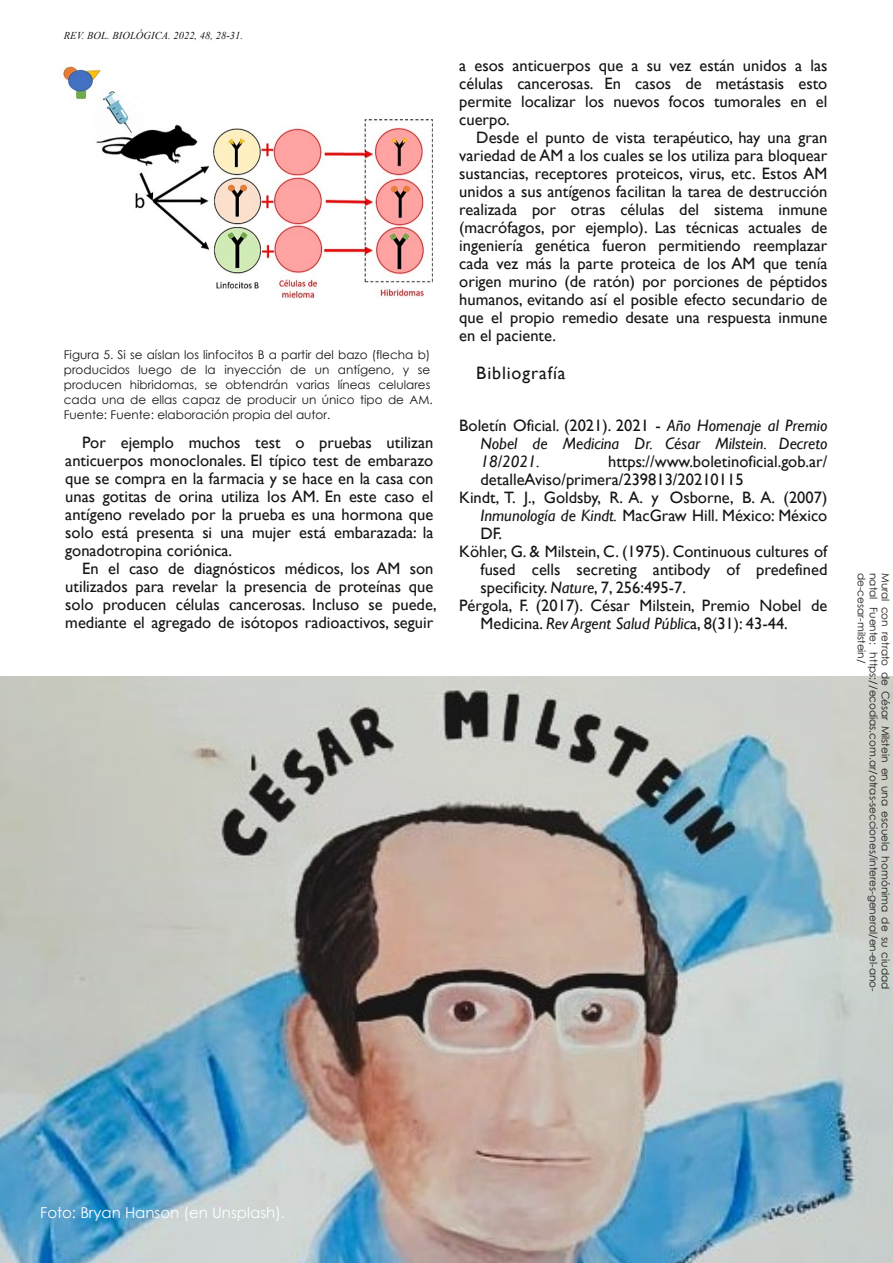
<style>
.page{position:relative;width:893px;height:1263px;background:#fff}
.page>*{position:absolute;margin:0;border:0;box-sizing:border-box;transform-origin:0 0}
.t1{font:18px "Gill Sans";letter-spacing:.05em;color:#171513}
.t2{font:16.5px/18px "Gill Sans";color:#171513;text-align:justify}
.t3{font:italic 16.5px/18px "Gill Sans";color:#171513;text-align:justify}
.t4{font:15px "Century Gothic";color:#fff}
.t5{font:12px/15px "Century Gothic";color:#171513}
.t6{font:10.5px/12px "Century Gothic";color:#171513}
.t7{font:italic 10.5px "Times New Roman";letter-spacing:.005em;color:#171513}
.s1{font-style:normal}
.s2{font-style:italic}
</style>
<div class="page">
<img style="left:0;top:677px;width:893px;height:586px">
<img style="left:63px;top:66px;width:370px;height:233px">
<p class="t7" style="left:64px;top:30px;width:181px">REV. BOL. BIOLÓGICA. 2022, 48, 28-31.</p>
<p class="t5" style="left:64px;top:347px;width:370px">Figura 5. Si se aíslan los linfocitos B a partir del bazo (flecha b) producidos luego de la inyección de un antígeno, y se producen hibridomas, se obtendrán varias líneas celulares cada una de ellas capaz de producir un único tipo de AM.<br>Fuente: Fuente: elaboración propia del autor.</p>
<p class="t2" style="left:65px;top:433px;width:370px;text-indent:17px">Por ejemplo muchos test o pruebas utilizan anticuerpos monoclonales. El típico test de embarazo que se compra en la farmacia y se hace en la casa con unas gotitas de orina utiliza los AM. En este caso el antígeno revelado por la prueba es una hormona que solo está presenta si una mujer está embarazada: la gonadotropina coriónica.</p>
<p class="t2" style="left:65px;top:559px;width:373px;text-align:left;text-indent:17px">En el caso de diagnósticos médicos, los AM son utilizados para revelar la presencia de proteínas que solo producen células cancerosas. Incluso se puede, mediante el agregado de isótopos radioactivos, seguir</p>
<p class="t2" style="left:459px;top:56px;width:370px">a esos anticuerpos que a su vez están unidos a las células cancerosas. En casos de metástasis esto permite localizar los nuevos focos tumorales en el cuerpo.</p>
<p class="t2" style="left:459px;top:128px;width:370px;text-indent:17px">Desde el punto de vista terapéutico, hay una gran variedad de AM a los cuales se los utiliza para bloquear sustancias, receptores proteicos, virus, etc. Estos AM unidos a sus antígenos facilitan la tarea de destrucción realizada por otras células del sistema inmune (macrófagos, por ejemplo). Las técnicas actuales de ingeniería genética fueron permitiendo reemplazar cada vez más la parte proteica de los AM que tenía origen murino (de ratón) por porciones de péptidos humanos, evitando así el posible efecto secundario de que el propio remedio desate una respuesta inmune en el paciente.</p>
<p class="t1" style="left:476px;top:362px;width:91px">Bibliografía</p>
<p class="t3" style="left:480px;top:416px;width:348px;text-indent:-21px"><span class="s1">Boletín Oficial. (2021). 2021 -</span> Año Homenaje al Premio Nobel de Medicina Dr. César Milstein. Decreto 18/2021.</p>
<p class="t2" style="left:608px;top:452px;width:221px">https://www.boletinoficial.gob.ar/</p>
<p class="t2" style="left:480px;top:470px;width:265px">detalleAviso/primera/239813/20210115</p>
<p class="t2" style="left:459px;top:488px;width:370px">Kindt, T. J., Goldsby, R. A. y Osborne, B. A. (2007)</p>
<p class="t2" style="left:480px;top:506px;width:348px"><span class="s2">Inmunología de Kindt.</span> MacGraw Hill. México: México</p>
<p class="t2" style="left:480px;top:524px;width:23px">DF.</p>
<p class="t2" style="left:459px;top:542px;width:370px">Köhler, G. &amp; Milstein, C. (1975). Continuous cultures of</p>
<p class="t2" style="left:480px;top:560px;width:348px">fused cells secreting antibody of predefined</p>
<p class="t2" style="left:480px;top:578px;width:207px">specificity. <span class="s2">Nature</span>, 7, 256:495-7.</p>
<p class="t2" style="left:459px;top:596px;width:370px">Pérgola, F. (2017). César Milstein, Premio Nobel de</p>
<p class="t2" style="left:480px;top:614px;width:309px">Medicina. <span class="s2">Rev Argent Salud Públic</span>a, 8(31): 43-44.</p>
<p class="t6" style="left:892px;top:573px;width:420px;rotate:90deg">Mural con retrato de César Milstein en una escuela homónima de su ciudad natal Fuente: https://ecodias.com.ar/otras-secciones/interes-general/en-el-ano&shy;de-cesar-milstein/</p>
<p class="t4" style="left:40px;top:1203px;width:246px">Foto: Bryan Hanson (en Unsplash).</p>
</div>
